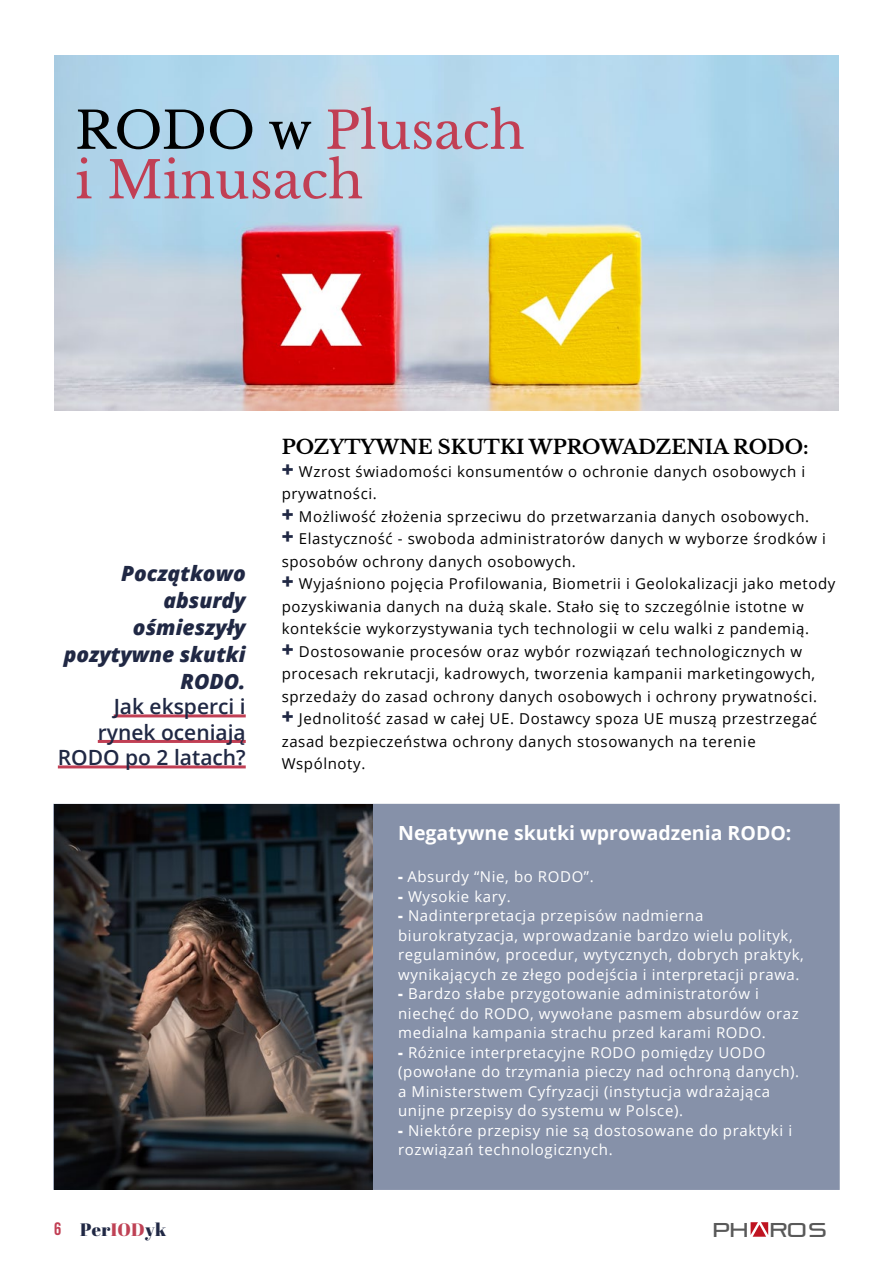
<style>
.page{position:relative;width:893px;height:1263px;background:#fff}
.page>*{position:absolute;margin:0;border:0;box-sizing:border-box;transform-origin:0 0}
.t1{font:51px/49.5px "Libre Baskerville";color:#c13f54}
.t2{font:italic 800 21px/27px "Open Sans";color:#202844;text-align:right}
.t3{font:600 21px/25.5px "Open Sans";color:#202844;text-align:right}
.t4{font:19.95px "Pirulen Rg";color:#595959;scale:.95 1}
.t5{font:700 19.5px "Libre Baskerville";color:#000}
.t6{font:700 19.5px "Open Sans";color:#fff}
.t7{font:18px "Abril Fatface";letter-spacing:.02em;color:#202844}
.t8{font:15px/22.5px "Open Sans";letter-spacing:.04em;color:#000}
.t9{font:15px/19.5px "Open Sans";letter-spacing:.04em;color:#fff}
.s1{color:#000}
.s2{font-weight:800;font-size:21px;color:#202844}
.s3{font-weight:800}
.s4{font-family:"Bebas Neue";font-weight:700;color:#c13f54}
.s5{color:#bf4255}
</style>
<div class="page">
<div style="left:53px;top:804px;width:787px;height:386px;background:#8691a9;border:2px solid #8691a9"></div>
<img style="left:54px;top:804px;width:319px;height:385px">
<img style="left:54px;top:55px;width:785px;height:355px">
<svg style="left:751px;top:1222px;width:17px;height:15px"></svg>
<hr style="left:114px;top:714px;width:132px;height:3px;background:#c13f54">
<hr style="left:98px;top:740px;width:148px;height:3px;background:#c13f54">
<hr style="left:58px;top:765px;width:188px;height:3px;background:#c13f54">
<h1 class="t1" style="left:75px;top:106px;width:451px"><span class="s1">RODO w</span> Plusach i Minusach</h1>
<h2 class="t2" style="left:64px;top:559px;width:184px">Początkowo absurdy ośmieszyły pozytywne skutki<br>RODO.</h2>
<h2 class="t3" style="left:58px;top:694px;width:189px">Jak eksperci i rynek oceniają<br>RODO po 2 latach?</h2>
<h3 class="t5" style="left:282px;top:435px;width:529px">POZYTYWNE SKUTKI WPROWADZENIA RODO:</h3>
<p class="t8" style="left:282px;top:460px;width:555px"><span class="s2">+</span> Wzrost świadomości konsumentów o ochronie danych osobowych i prywatności.<br><span class="s2">+</span> Możliwość złożenia sprzeciwu do przetwarzania danych osobowych.<br><span class="s2">+</span> Elastyczność - swoboda administratorów danych w wyborze środków i sposobów ochrony danych osobowych.<br><span class="s2">+</span> Wyjaśniono pojęcia Profilowania, Biometrii i Geolokalizacji jako metody pozyskiwania danych na dużą skale. Stało się to szczególnie istotne w kontekście wykorzystywania tych technologii w celu walki z pandemią.<br><span class="s2">+</span> Dostosowanie procesów oraz wybór rozwiązań technologicznych w procesach rekrutacji, kadrowych, tworzenia kampanii marketingowych, sprzedaży do zasad ochrony danych osobowych i ochrony prywatności.<br><span class="s2">+</span> Jednolitość zasad w całej UE. Dostawcy spoza UE muszą przestrzegać zasad bezpieczeństwa ochrony danych stosowanych na terenie Wspólnoty.</p>
<h3 class="t6" style="left:398px;top:819px;width:395px">Negatywne skutki wprowadzenia RODO:</h3>
<p class="t9" style="left:398px;top:866px;width:197px"><span class="s3">-</span> Absurdy “Nie, bo RODO”.</p>
<p class="t9" style="left:398px;top:886px;width:114px"><span class="s3">-</span> Wysokie kary.</p>
<p class="t9" style="left:398px;top:905px;width:407px"><span class="s3">-</span> Nadinterpretacja przepisów nadmierna biurokratyzacja, wprowadzanie bardzo wielu polityk, regulaminów, procedur, wytycznych, dobrych praktyk, wynikających ze złego podejścia i interpretacji prawa.</p>
<p class="t9" style="left:398px;top:983px;width:402px"><span class="s3">-</span> Bardzo słabe przygotowanie administratorów i niechęć do RODO, wywołane pasmem absurdów oraz medialna kampania strachu przed karami RODO.</p>
<p class="t9" style="left:398px;top:1042px;width:403px"><span class="s3">-</span> Różnice interpretacyjne RODO pomiędzy UODO (powołane do trzymania pieczy nad ochroną danych). a Ministerstwem Cyfryzacji (instytucja wdrażająca unijne przepisy do systemu w Polsce).</p>
<p class="t9" style="left:398px;top:1120px;width:395px"><span class="s3">-</span> Niektóre przepisy nie są dostosowane do praktyki i rozwiązań technologicznych.</p>
<p class="t7" style="left:54px;top:1217px;width:114px"><span class="s4">6</span> Per<span class="s5">IOD</span>yk</p>
<h3 class="t4" style="left:713px;top:1217px;width:121px">PH ROS</h3>
</div>
